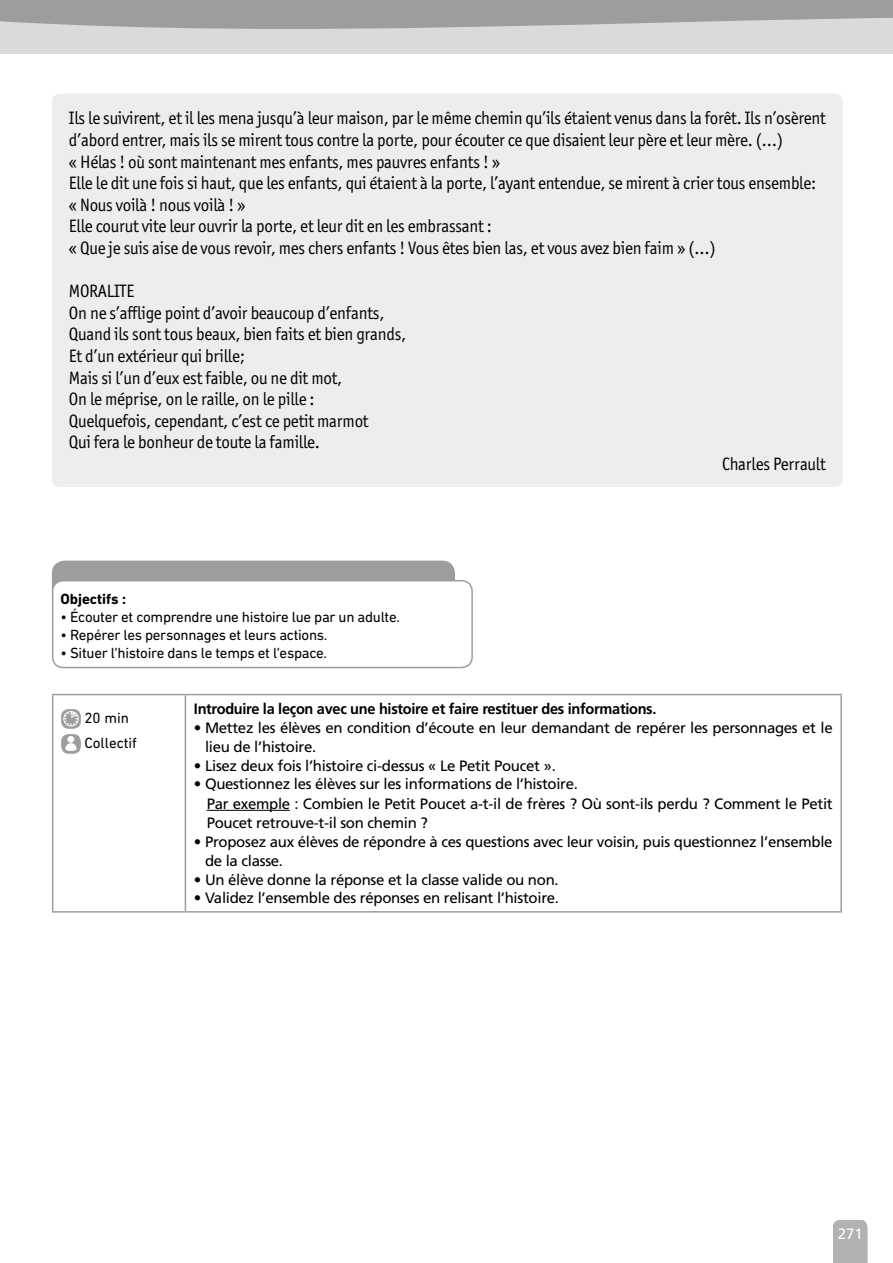
<style>
.page{position:relative;width:893px;height:1263px;background:#fff}
.page>*{position:absolute;margin:0;border:0;box-sizing:border-box;transform-origin:0 0}
.t1{font:18px/21.6px "Officina San ITC";letter-spacing:-.015em;color:#000;scale:.95 1}
.t2{font:15px/18.8px "Frutiger LT Std";letter-spacing:-.02em;color:#000}
.t3{font:15px "DIN Next Rounded LT Pro";letter-spacing:-.02em;color:#000}
.t4{font:700 15px "Frutiger LT Std";letter-spacing:-.02em;color:#000}
.t5{font:15px/25px "DIN Next Rounded LT Pro";color:#000}
.t6{font:700 15px "DIN Next Rounded LT Pro";color:#000}
.t7{font:15px "Frutiger LT Std";color:#fff}
</style>
<div class="page">
<div style="left:0;top:6px;width:893px;height:48px;background:#dadada"></div>
<svg style="left:0;top:13px;width:893px;height:16px"></svg>
<svg style="left:833px;top:1220px;width:34px;height:43px"></svg>
<div style="left:0;top:0;width:893px;height:13px;background:#9d9d9c"></div>
<svg style="left:53px;top:695px;width:787px;height:216px"></svg>
<hr style="left:52px;top:694px;width:133px;height:1px;background:#9d9d9c">
<hr style="left:52px;top:695px;width:1px;height:216px;background:#9d9d9c">
<hr style="left:185px;top:694px;width:657px;height:1px;background:#9d9d9c">
<hr style="left:185px;top:695px;width:1px;height:216px;background:#9d9d9c">
<hr style="left:840px;top:695px;width:2px;height:216px;background:#9d9d9c">
<hr style="left:52px;top:911px;width:133px;height:1px;background:#9d9d9c">
<hr style="left:185px;top:911px;width:657px;height:1px;background:#9d9d9c">
<svg style="left:61px;top:709px;width:20px;height:20px"></svg>
<div style="left:63px;top:711px;width:16px;height:15px;border:1px solid #fff;border-radius:50%"></div>
<svg style="left:64px;top:711px;width:14px;height:15px"></svg>
<div style="left:61px;top:734px;width:20px;height:20px;background:#9d9d9c;border-radius:8px"></div>
<div style="left:67px;top:736px;width:7px;height:7px;background:#fff;border-radius:50%"></div>
<svg style="left:65px;top:743px;width:12px;height:8px"></svg>
<hr style="left:207px;top:810px;width:83px;height:1px;background:#000">
<div style="left:52px;top:561px;width:403px;height:46px;background:#9d9d9c;border-radius:13px"></div>
<div style="left:53px;top:581px;width:419px;height:86px;background:#fff;border-radius:11px"></div>
<div style="left:52px;top:580px;width:421px;height:88px;border:2px solid #9d9d9c;border-radius:11px"></div>
<div style="left:52px;top:94px;width:791px;height:393px;background:#ededed;border-radius:9px"></div>
<p class="t1" style="left:69px;top:107px;width:798px">Ils le suivirent, et il les mena jusqu’à leur maison, par le même chemin qu’ils étaient venus dans la forêt. Ils n’osèrent d’abord entrer, mais ils se mirent tous contre la porte, pour écouter ce que disaient leur père et leur mère. (…)<br>« Hélas ! où sont maintenant mes enfants, mes pauvres enfants ! »<br>Elle le dit une fois si haut, que les enfants, qui étaient à la porte, l’ayant entendue, se mirent à crier tous ensemble: « Nous voilà ! nous voilà ! »<br>Elle courut vite leur ouvrir la porte, et leur dit en les embrassant :<br>« Que je suis aise de vous revoir, mes chers enfants ! Vous êtes bien las, et vous avez bien faim » (…)</p>
<p class="t1" style="left:69px;top:280px;width:357px">MORALITE<br>On ne s’afflige point d’avoir beaucoup d’enfants, Quand ils sont tous beaux, bien faits et bien grands, Et d’un extérieur qui brille;<br>Mais si l’un d’eux est faible, ou ne dit mot,<br>On le méprise, on le raille, on le pille :<br>Quelquefois, cependant, c’est ce petit marmot<br>Qui fera le bonheur de toute la famille.</p>
<p class="t1" style="left:722px;top:453px;width:111px">Charles Perrault</p>
<p class="t6" style="left:60px;top:590px;width:67px">Objectifs :</p>
<p class="t3" style="left:60px;top:608px;width:341px">• Écouter et comprendre une histoire lue par un adulte.</p>
<p class="t3" style="left:60px;top:626px;width:269px">• Repérer les personnages et leurs actions.</p>
<p class="t3" style="left:60px;top:644px;width:268px">• Situer l’histoire dans le temps et l’espace.</p>
<p class="t5" style="left:84px;top:705px;width:54px">20 min<br>Collectif</p>
<p class="t4" style="left:194px;top:700px;width:464px">Introduire la leçon avec une histoire et faire restituer des informations.</p>
<p class="t2" style="left:205px;top:718px;width:629px;text-indent:-11px">• Mettez les élèves en condition d’écoute en leur demandant de repérer les personnages et le lieu de l’histoire.</p>
<p class="t2" style="left:194px;top:756px;width:363px">• Lisez deux fois l’histoire ci-dessus « Le Petit Poucet ».</p>
<p class="t2" style="left:207px;top:774px;width:628px;line-height:19.5px;text-indent:-13px">• Questionnez les élèves sur les informations de l’histoire.<br>Par exemple : Combien le Petit Poucet a-t-il de frères ? Où sont-ils perdu ? Comment le Petit<br>Poucet retrouve-t-il son chemin ?</p>
<p class="t2" style="left:205px;top:832px;width:629px;text-indent:-11px">• Proposez aux élèves de répondre à ces questions avec leur voisin, puis questionnez l’ensemble de la classe.</p>
<p class="t2" style="left:194px;top:870px;width:366px">• Un élève donne la réponse et la classe valide ou non.</p>
<p class="t2" style="left:194px;top:889px;width:367px">• Validez l’ensemble des réponses en relisant l’histoire.</p>
<p class="t7" style="left:838px;top:1224px;width:27px">271</p>
</div>
